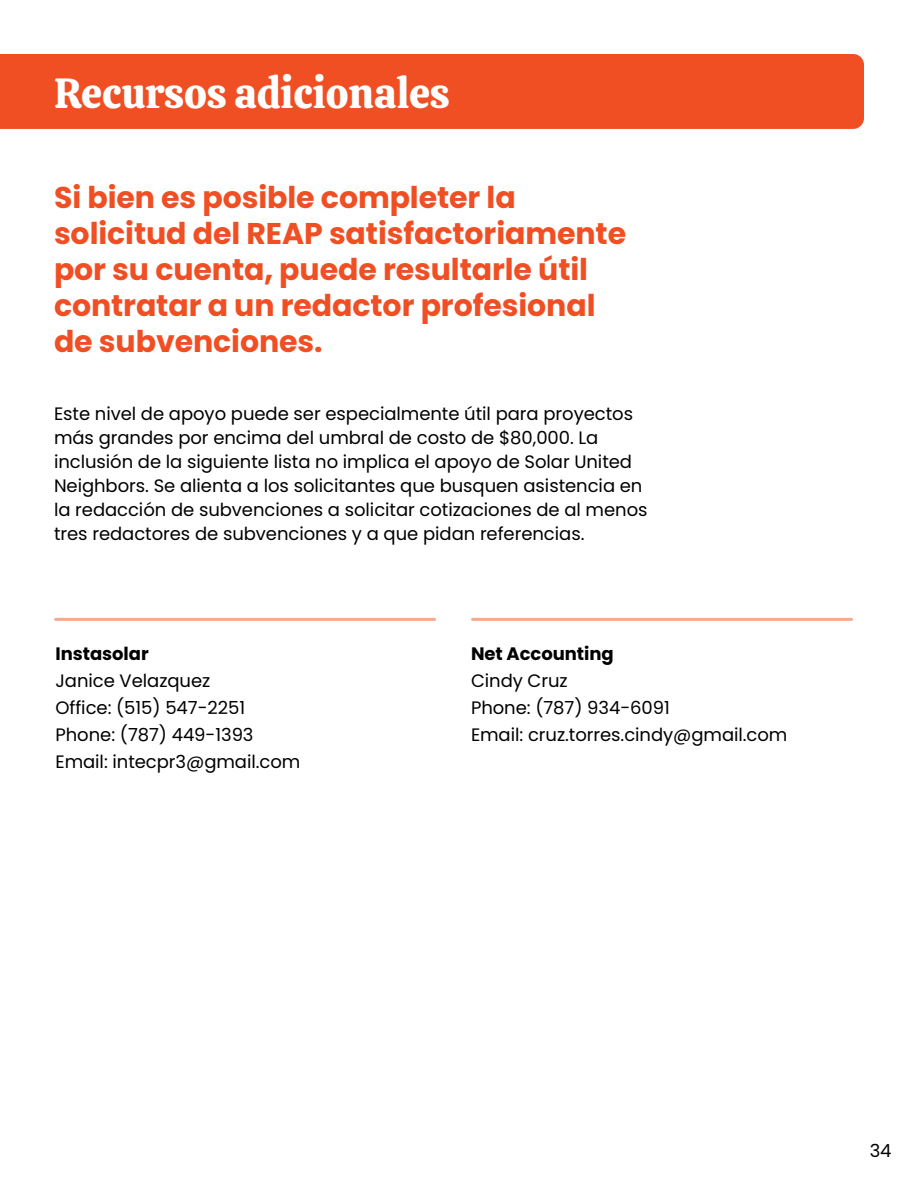
<style>
.page{position:relative;width:918px;height:1188px;background:#fff}
.page>*{position:absolute;margin:0;border:0;box-sizing:border-box;transform-origin:0 0}
.t1{font:42px "Calistoga";letter-spacing:-.005em;color:#fff}
.t2{font:700 30px/36px "Poppins";letter-spacing:-.005em;color:#f04e23}
.t3{font:18px/24px "Poppins";letter-spacing:-.005em;color:#000}
.t4{font:700 18px "Poppins";letter-spacing:-.005em;color:#000}
</style>
<div class="page">
<div style="left:0;top:54px;width:864px;height:75px;background:#f04f24"></div>
<hr style="left:56px;top:618px;width:379px;height:3px;background:#f05025">
<hr style="left:472px;top:618px;width:380px;height:3px;background:#f05025">
<h1 class="t1" style="left:54px;top:56px;width:397px">Recursos adicionales</h1>
<h2 class="t2" style="left:54px;top:179px;width:574px">Si bien es posible completer la solicitud del REAP satisfactoriamente por su cuenta, puede resultarle útil contratar a un redactor profesional de subvenciones.</h2>
<p class="t3" style="left:54px;top:401px;width:595px">Este nivel de apoyo puede ser especialmente útil para proyectos más grandes por encima del umbral de costo de $80,000. La inclusión de la siguiente lista no implica el apoyo de Solar United Neighbors. Se alienta a los solicitantes que busquen asistencia en la redacción de subvenciones a solicitar cotizaciones de al menos tres redactores de subvenciones y a que pidan referencias.</p>
<p class="t4" style="left:55px;top:643px;width:95px">Instasolar</p>
<p class="t3" style="left:55px;top:667px;width:246px;line-height:27px">Janice Velazquez<br>Office: (515) 547-2251<br>Phone: (787) 449-1393<br>Email: intecpr3@gmail.com</p>
<p class="t4" style="left:471px;top:643px;width:144px">Net Accounting</p>
<p class="t3" style="left:471px;top:667px;width:318px;line-height:27px">Cindy Cruz<br>Phone: (787) 934-6091<br>Email: cruz.torres.cindy@gmail.com</p>
<p class="t3" style="left:870px;top:1139px;width:23px">34</p>
</div>
